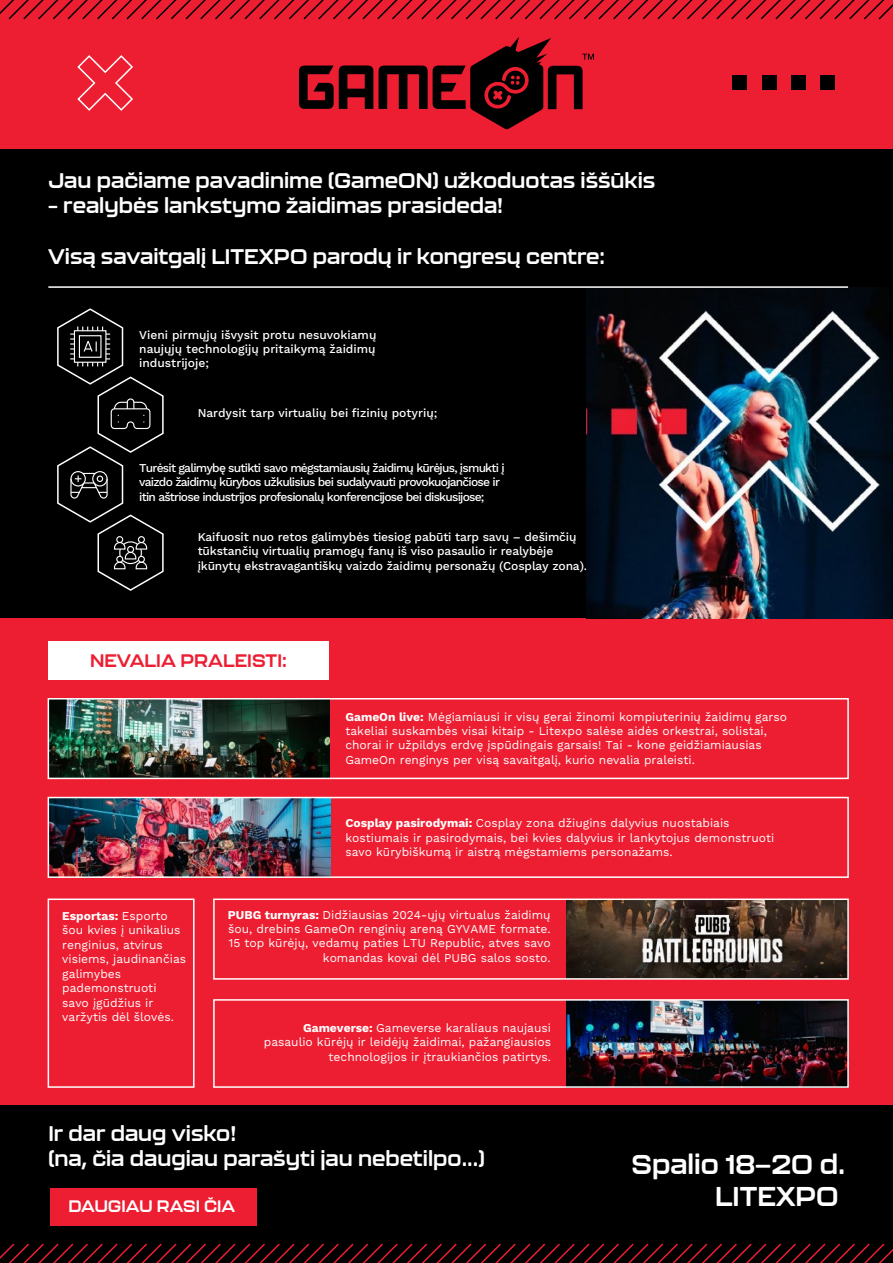
<style>
.page{position:relative;width:893px;height:1263px;background:#ed1e32}
.page>*{position:absolute;margin:0;border:0;box-sizing:border-box;transform-origin:0 0}
.t1{font:700 27px/32.4px "Kallisto";color:#fff;text-align:right}
.t2{font:700 21px/25.2px "Kallisto";color:#fff}
.t3{font:700 18px "Kallisto";color:#ed1e32}
.t4{font:700 16.5px "Kallisto";color:#fff}
.t5{font:12px/14.4px "Work Sans";color:#fff}
.t6{font:500 12px/14.4px "Work Sans";letter-spacing:-.015em;color:#fff;text-align:justify}
.t7{font:500 12px/14.4px "Work Sans";letter-spacing:-.065em;color:#fff}
.s1{font-weight:700}
</style>
<div class="page">
<svg style="left:0;top:0;width:893px;height:20px"></svg>
<svg style="left:77px;top:55px;width:56px;height:56px"></svg>
<svg style="left:299px;top:66px;width:74px;height:43px"></svg>
<svg style="left:379px;top:37px;width:215px;height:92px"></svg>
<div style="left:0;top:149px;width:893px;height:469px;background:#000"></div>
<img style="left:587px;top:287px;width:306px;height:331px">
<hr style="left:48px;top:286px;width:800px;height:2px;background:#fff">
<div style="left:48px;top:641px;width:281px;height:39px;background:#fff"></div>
<img style="left:51px;top:701px;width:278px;height:75px">
<img style="left:51px;top:800px;width:279px;height:75px">
<img style="left:566px;top:901px;width:280px;height:76px">
<img style="left:566px;top:1002px;width:280px;height:83px">
<div style="left:213px;top:898px;width:636px;height:82px;border:2px solid #fff"></div>
<div style="left:48px;top:797px;width:801px;height:81px;border:2px solid #fff"></div>
<div style="left:48px;top:698px;width:801px;height:81px;border:2px solid #fff"></div>
<div style="left:213px;top:999px;width:636px;height:89px;border:2px solid #fff"></div>
<div style="left:0;top:1105px;width:893px;height:158px;background:#000"></div>
<svg style="left:0;top:1243px;width:893px;height:20px"></svg>
<svg style="left:57px;top:308px;width:107px;height:283px"></svg>
<div style="left:50px;top:1188px;width:207px;height:37px;background:#ed1e32"></div>
<div style="left:733px;top:76px;width:14px;height:14px;background:#000"></div>
<div style="left:762px;top:76px;width:14px;height:14px;background:#000"></div>
<div style="left:791px;top:76px;width:15px;height:14px;background:#000"></div>
<div style="left:821px;top:76px;width:14px;height:14px;background:#000"></div>
<div style="left:48px;top:898px;width:147px;height:190px;border:2px solid #fff"></div>
<h2 class="t2" style="left:48px;top:167px;width:609px">Jau pačiame pavadinime (GameON) užkoduotas iššūkis</h2>
<h2 class="t2" style="left:48px;top:193px;width:457px">– realybės lankstymo žaidimas prasideda!</h2>
<h2 class="t2" style="left:48px;top:243px;width:558px">Visą savaitgalį LITEXPO parodų ir kongresų centre:</h2>
<p class="t6" style="left:139px;top:328px;width:239px">Vieni pirmųjų išvysit protu nesuvokiamų naujųjų technologijų pritaikymą žaidimų industrijoje;</p>
<p class="t6" style="left:198px;top:407px;width:241px">Nardysit tarp virtualių bei fizinių potyrių;</p>
<p class="t7" style="left:139px;top:461px;width:367px">Turėsit galimybę sutikti savo mėgstamiausių žaidimų kūrėjus, įsmukti į vaizdo žaidimų kūrybos užkulisius bei sudalyvauti provokuojančiose ir itin aštriose industrijos profesionalų konferencijose bei diskusijose;</p>
<p class="t6" style="left:198px;top:530px;width:398px;text-align:left">Kaifuosit nuo retos galimybės tiesiog pabūti tarp savų – dešimčių tūkstančių virtualių pramogų fanų iš viso pasaulio ir realybėje įkūnytų ekstravagantiškų vaizdo žaidimų personažų (Cosplay zona)…</p>
<h3 class="t3" style="left:90px;top:649px;width:198px">NEVALIA PRALEISTI:</h3>
<p class="t5" style="left:345px;top:710px;width:443px"><span class="s1">GameOn live:</span> Mėgiamiausi ir visų gerai žinomi kompiuterinių žaidimų garso takeliai suskambės visai kitaip - Litexpo salėse aidės orkestrai, solistai, chorai ir užpildys erdvę įspūdingais garsais! Tai - kone geidžiamiausias GameOn renginys per visą savaitgalį, kurio nevalia praleisti.</p>
<p class="t5" style="left:345px;top:816px;width:430px"><span class="s1">Cosplay pasirodymai:</span> Cosplay zona džiugins dalyvius nuostabiais kostiumais ir pasirodymais, bei kvies dalyvius ir lankytojus demonstruoti savo kūrybiškumą ir aistrą mėgstamiems personažams.</p>
<p class="t5" style="left:62px;top:909px;width:125px"><span class="s1">Esportas:</span> Esporto šou kvies į unikalius renginius, atvirus visiems, jaudinančias galimybes pademonstruoti savo įgūdžius ir varžytis dėl šlovės.</p>
<p class="t5" style="left:228px;top:908px;width:324px;text-align:right"><span class="s1">PUBG turnyras:</span> Didžiausias 2024-ųjų virtualus žaidimų šou, drebins GameOn renginių areną GYVAME formate.<br>15 top kūrėjų, vedamų paties LTU Republic, atves savo komandas kovai dėl PUBG salos sosto.</p>
<p class="t5" style="left:264px;top:1021px;width:289px;text-align:right"><span class="s1">Gameverse:</span> Gameverse karaliaus naujausi pasaulio kūrėjų ir leidėjų žaidimai, pažangiausios technologijos ir įtraukiančios patirtys.</p>
<h2 class="t2" style="left:48px;top:1120px;width:438px">Ir dar daug visko!<br>(na, čia daugiau parašyti jau nebetilpo...)</h2>
<h3 class="t4" style="left:68px;top:1196px;width:168px">DAUGIAU RASI ČIA</h3>
<h1 class="t1" style="left:632px;top:1147px;width:215px">Spalio 18—20 d.<br>LITEXPO</h1>
</div>
